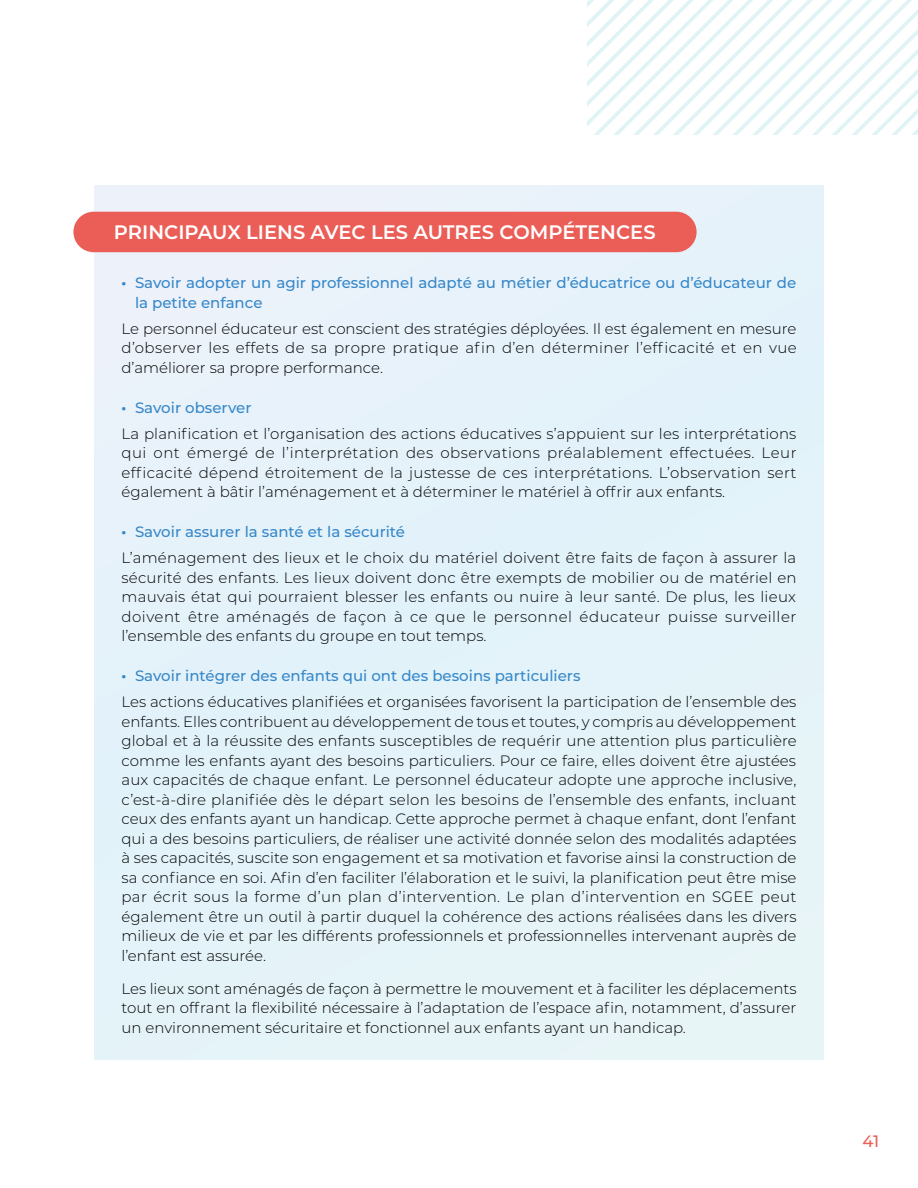
<style>
.page{position:relative;width:918px;height:1188px;background:#fff}
.page>*{position:absolute;margin:0;border:0;box-sizing:border-box;transform-origin:0 0}
.t1{font:600 19.5px "Montserrat";color:#fff}
.t2{font:500 16.5px "Montserrat";color:#eb5e57}
.t3{font:300 15px/19.5px "Montserrat";color:#000;text-align:justify}
.t4{font:500 15px/19.5px "Montserrat";color:#3788c9}
.s1{font-weight:800}
.s2{font-weight:800;color:#3788c9}
.s3{font-weight:500;color:#3788c9}
</style>
<div class="page">
<svg style="left:588px;top:0;width:330px;height:135px"></svg>
<div style="left:94px;top:186px;width:730px;height:874px;background:#e5f2f9"></div>
<div style="left:73px;top:212px;width:624px;height:40px;background:#eb5e57;border-radius:20px"></div>
<h1 class="t1" style="left:114px;top:218px;width:543px">PRINCIPAUX LIENS AVEC LES AUTRES COMPÉTENCES</h1>
<p class="t4" style="left:135px;top:272px;width:663px;text-indent:-14px"><span class="s1">·</span> Savoir adopter un agir professionnel adapté au métier d’éducatrice ou d’éducateur de la petite enfance</p>
<p class="t3" style="left:122px;top:318px;width:677px">Le personnel éducateur est conscient des stratégies déployées. Il est également en mesure d’observer les effets de sa propre pratique afin d’en déterminer l’efficacité et en vue d’améliorer sa propre performance.</p>
<p class="t3" style="left:122px;top:394px;width:676px;line-height:26.2px"><span class="s2">·</span> <span class="s3">Savoir observer<br></span>La planification et l’organisation des actions éducatives s’appuient sur les interprétations</p>
<p class="t3" style="left:122px;top:443px;width:677px">qui ont émergé de l’interprétation des observations préalablement effectuées. Leur efficacité dépend étroitement de la justesse de ces interprétations. L’observation sert également à bâtir l’aménagement et à déterminer le matériel à offrir aux enfants.</p>
<p class="t3" style="left:122px;top:518px;width:676px;line-height:26.2px"><span class="s2">·</span> <span class="s3">Savoir assurer la santé et la sécurité<br></span>L’aménagement des lieux et le choix du matériel doivent être faits de façon à assurer la</p>
<p class="t3" style="left:122px;top:567px;width:677px">sécurité des enfants. Les lieux doivent donc être exempts de mobilier ou de matériel en mauvais état qui pourraient blesser les enfants ou nuire à leur santé. De plus, les lieux doivent être aménagés de façon à ce que le personnel éducateur puisse surveiller l’ensemble des enfants du groupe en tout temps.</p>
<p class="t3" style="left:122px;top:662px;width:676px;line-height:26.2px"><span class="s2">·</span> <span class="s3">Savoir intégrer des enfants qui ont des besoins particuliers<br></span>Les actions éducatives planifiées et organisées favorisent la participation de l’ensemble des</p>
<p class="t3" style="left:122px;top:711px;width:677px">enfants. Elles contribuent au développement de tous et toutes, y compris au développement global et à la réussite des enfants susceptibles de requérir une attention plus particulière comme les enfants ayant des besoins particuliers. Pour ce faire, elles doivent être ajustées aux capacités de chaque enfant. Le personnel éducateur adopte une approche inclusive, c’est-à-dire planifiée dès le départ selon les besoins de l’ensemble des enfants, incluant ceux des enfants ayant un handicap. Cette approche permet à chaque enfant, dont l’enfant qui a des besoins particuliers, de réaliser une activité donnée selon des modalités adaptées à ses capacités, suscite son engagement et sa motivation et favorise ainsi la construction de sa confiance en soi. Afin d’en faciliter l’élaboration et le suivi, la planification peut être mise par écrit sous la forme d’un plan d’intervention. Le plan d’intervention en SGEE peut également être un outil à partir duquel la cohérence des actions réalisées dans les divers milieux de vie et par les différents professionnels et professionnelles intervenant auprès de l’enfant est assurée.</p>
<p class="t3" style="left:122px;top:978px;width:677px">Les lieux sont aménagés de façon à permettre le mouvement et à faciliter les déplacements tout en offrant la flexibilité nécessaire à l’adaptation de l’espace afin, notamment, d’assurer un environnement sécuritaire et fonctionnel aux enfants ayant un handicap.</p>
<p class="t2" style="left:862px;top:1129px;width:18px">41</p>
</div>
